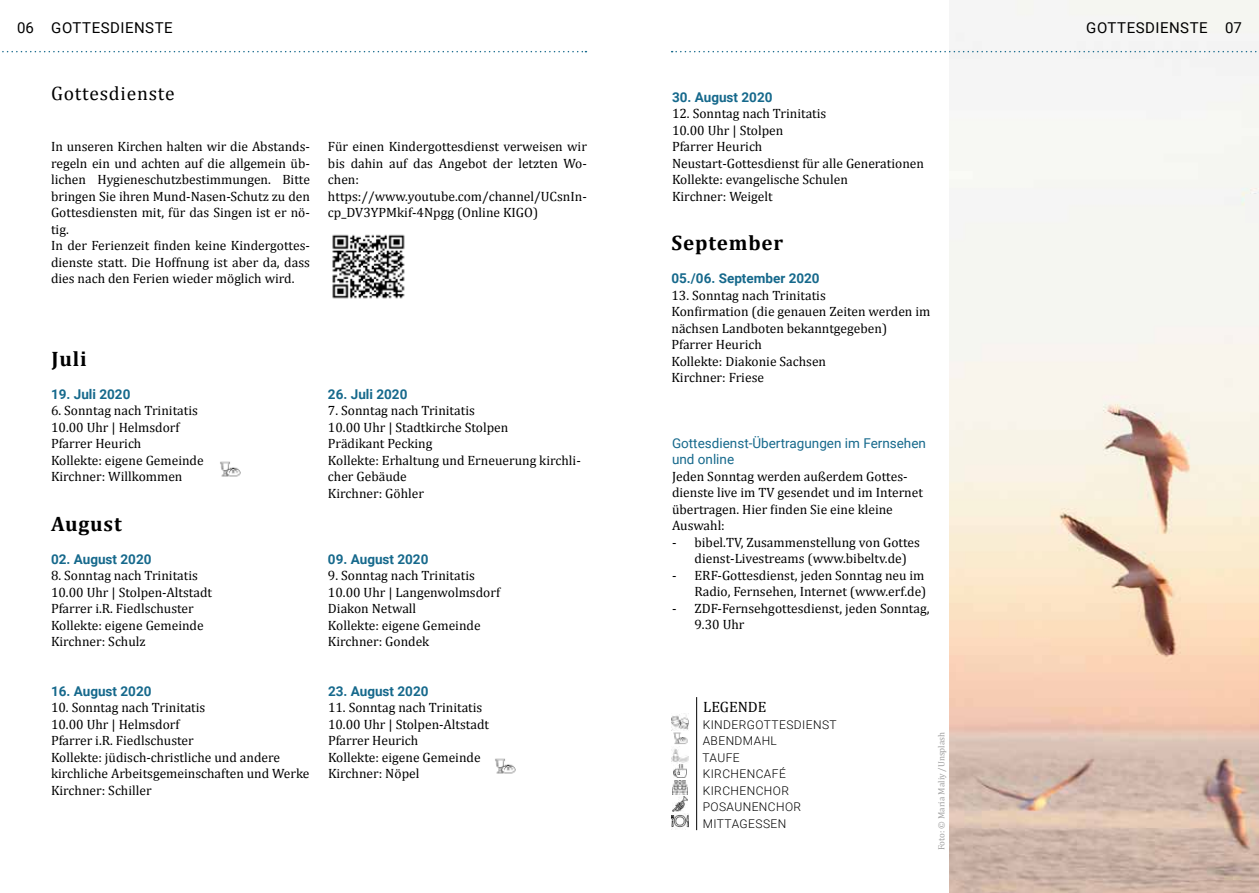
<style>
.page{position:relative;width:1259px;height:893px;background:#fff}
.page>*{position:absolute;margin:0;border:0;box-sizing:border-box;transform-origin:0 0}
.t1{font:700 21px "Cambria";letter-spacing:.04em;color:#000}
.t2{font:19.5px "Cambria";letter-spacing:.04em;color:#000}
.t3{font:15px "Roboto";letter-spacing:.035em;color:#000}
.t4{font:15px "Cambria";color:#000}
.t5{font:13.5px/16.5px "Cambria";color:#000}
.t6{font:700 13.5px "Roboto";color:#16698c}
.t7{font:13.5px/16.5px "Roboto";color:#16698c}
.t8{font:300 12px/16.5px "Roboto";letter-spacing:.035em;color:#000}
.t9{font:9px "Cambria";color:#a0a0a0}
</style>
<div class="page">
<img style="left:332px;top:234px;width:73px;height:65px">
<hr style="left:696px;top:697px;width:1px;height:133px;background:#000">
<img style="left:673px;top:732px;width:15px;height:15px">
<svg style="left:673px;top:764px;width:13px;height:14px"></svg>
<svg style="left:674px;top:765px;width:13px;height:12px"></svg>
<img style="left:672px;top:813px;width:17px;height:17px">
<svg style="left:672px;top:713px;width:17px;height:18px"></svg>
<img style="left:672px;top:781px;width:16px;height:14px">
<svg style="left:672px;top:796px;width:16px;height:16px"></svg>
<svg style="left:672px;top:749px;width:17px;height:14px"></svg>
<img style="left:220px;top:461px;width:21px;height:16px">
<img style="left:495px;top:758px;width:21px;height:16px">
<img style="left:949px;top:0;width:310px;height:893px">
<div style="left:1245px;top:194px;width:14px;height:28px;background:#f4f4f2"></div>
<svg style="left:2px;top:51px;width:584px;height:1px"></svg>
<svg style="left:671px;top:51px;width:588px;height:1px"></svg>
<p class="t3" style="left:17px;top:17px;width:157px">06 GOTTESDIENSTE</p>
<p class="t3" style="left:1086px;top:17px;width:157px">GOTTESDIENSTE 07</p>
<h2 class="t2" style="left:51px;top:82px;width:125px">Gottesdienste</h2>
<p class="t5" style="left:51px;top:138px;width:260px">In unseren Kirchen halten wir die Abstands&shy;regeln ein und achten auf die allgemein üb&shy;lichen Hygieneschutzbestimmungen. Bitte bringen Sie ihren Mund-Nasen-Schutz zu den Gottesdiensten mit, für das Singen ist er nö&shy;tig.<br>In der Ferienzeit finden keine Kindergottes&shy;dienste statt. Die Hoffnung ist aber da, dass dies nach den Ferien wieder möglich wird.</p>
<p class="t5" style="left:328px;top:138px;width:260px">Für einen Kindergottesdienst verweisen wir bis dahin auf das Angebot der letzten Wo&shy;chen: https://www.youtube.com/channel/UCsnIn&shy;cp_DV3YPMkif-4Npgg (Online KIGO)</p>
<h1 class="t1" style="left:51px;top:346px;width:37px">Juli</h1>
<p class="t6" style="left:51px;top:384px;width:81px">19. Juli 2020</p>
<p class="t5" style="left:51px;top:402px;width:154px">6. Sonntag nach Trinitatis<br>10.00 Uhr | Helmsdorf<br>Pfarrer Heurich<br>Kollekte: eigene Gemeinde<br>Kirchner: Willkommen</p>
<h1 class="t1" style="left:51px;top:511px;width:72px">August</h1>
<p class="t6" style="left:51px;top:549px;width:102px">02. August 2020</p>
<p class="t5" style="left:51px;top:567px;width:163px">8. Sonntag nach Trinitatis<br>10.00 Uhr | Stolpen-Altstadt<br>Pfarrer i.R. Fiedlschuster<br>Kollekte: eigene Gemeinde<br>Kirchner: Schulz</p>
<p class="t6" style="left:328px;top:384px;width:81px">26. Juli 2020</p>
<p class="t5" style="left:328px;top:402px;width:254px">7. Sonntag nach Trinitatis<br>10.00 Uhr | Stadtkirche Stolpen<br>Prädikant Pecking<br>Kollekte: Erhaltung und Erneuerung kirchli&shy;cher Gebäude<br>Kirchner: Göhler</p>
<p class="t6" style="left:328px;top:549px;width:102px">09. August 2020</p>
<p class="t5" style="left:328px;top:567px;width:174px">9. Sonntag nach Trinitatis<br>10.00 Uhr | Langenwolmsdorf<br>Diakon Netwall<br>Kollekte: eigene Gemeinde<br>Kirchner: Gondek</p>
<p class="t6" style="left:672px;top:87px;width:102px">30. August 2020</p>
<p class="t5" style="left:672px;top:105px;width:253px">12. Sonntag nach Trinitatis<br>10.00 Uhr | Stolpen<br>Pfarrer Heurich<br>Neustart-Gottesdienst für alle Generationen<br>Kollekte: evangelische Schulen<br>Kirchner: Weigelt</p>
<h1 class="t1" style="left:671px;top:230px;width:113px">September</h1>
<p class="t6" style="left:671px;top:269px;width:150px">05./06. September 2020</p>
<p class="t5" style="left:671px;top:287px;width:260px">13. Sonntag nach Trinitatis<br>Konfirmation (die genauen Zeiten werden im nächsen Landboten bekanntgegeben)<br>Pfarrer Heurich<br>Kollekte: Diakonie Sachsen<br>Kirchner: Friese</p>
<p class="t7" style="left:672px;top:434px;width:255px">Gottesdienst-Übertragungen im Fernsehen und online</p>
<p class="t5" style="left:672px;top:468px;width:252px">Jeden Sonntag werden außerdem Gottes&shy;dienste live im TV gesendet und im Internet übertragen. Hier finden Sie eine kleine<br>Auswahl:</p>
<p class="t5" style="left:694px;top:534px;width:227px;text-indent:-23px">- bibel.TV, Zusammenstellung von Gottes dienst-Livestreams (www.bibeltv.de)</p>
<p class="t5" style="left:672px;top:567px;width:256px;text-align:right">- ERF-Gottesdienst, jeden Sonntag neu im<br>Radio, Fernsehen, Internet (www.erf.de)</p>
<p class="t5" style="left:694px;top:600px;width:236px;text-indent:-23px">- ZDF-Fernsehgottesdienst, jeden Sonntag,<br>9.30 Uhr</p>
<p class="t6" style="left:51px;top:681px;width:102px">16. August 2020</p>
<p class="t5" style="left:51px;top:699px;width:260px">10. Sonntag nach Trinitatis<br>10.00 Uhr | Helmsdorf<br>Pfarrer i.R. Fiedlschuster<br>Kollekte: jüdisch-christliche und andere kirchliche Arbeitsgemeinschaften und Werke<br>Kirchner: Schiller</p>
<p class="t6" style="left:328px;top:681px;width:102px">23. August 2020</p>
<p class="t5" style="left:328px;top:699px;width:163px">11. Sonntag nach Trinitatis<br>10.00 Uhr | Stolpen-Altstadt<br>Pfarrer Heurich<br>Kollekte: eigene Gemeinde<br>Kirchner: Nöpel</p>
<p class="t4" style="left:703px;top:698px;width:65px">LEGENDE</p>
<p class="t8" style="left:702px;top:716px;width:136px">KINDERGOTTESDIENST<br>ABENDMAHL<br>TAUFE<br>KIRCHENCAFÉ<br>KIRCHENCHOR<br>POSAUNENCHOR<br>MITTAGESSEN</p>
<p class="t9" style="left:936px;top:850px;width:120px;rotate:-90deg">Foto: © Maria Maliy /Unsplash</p>
</div>
